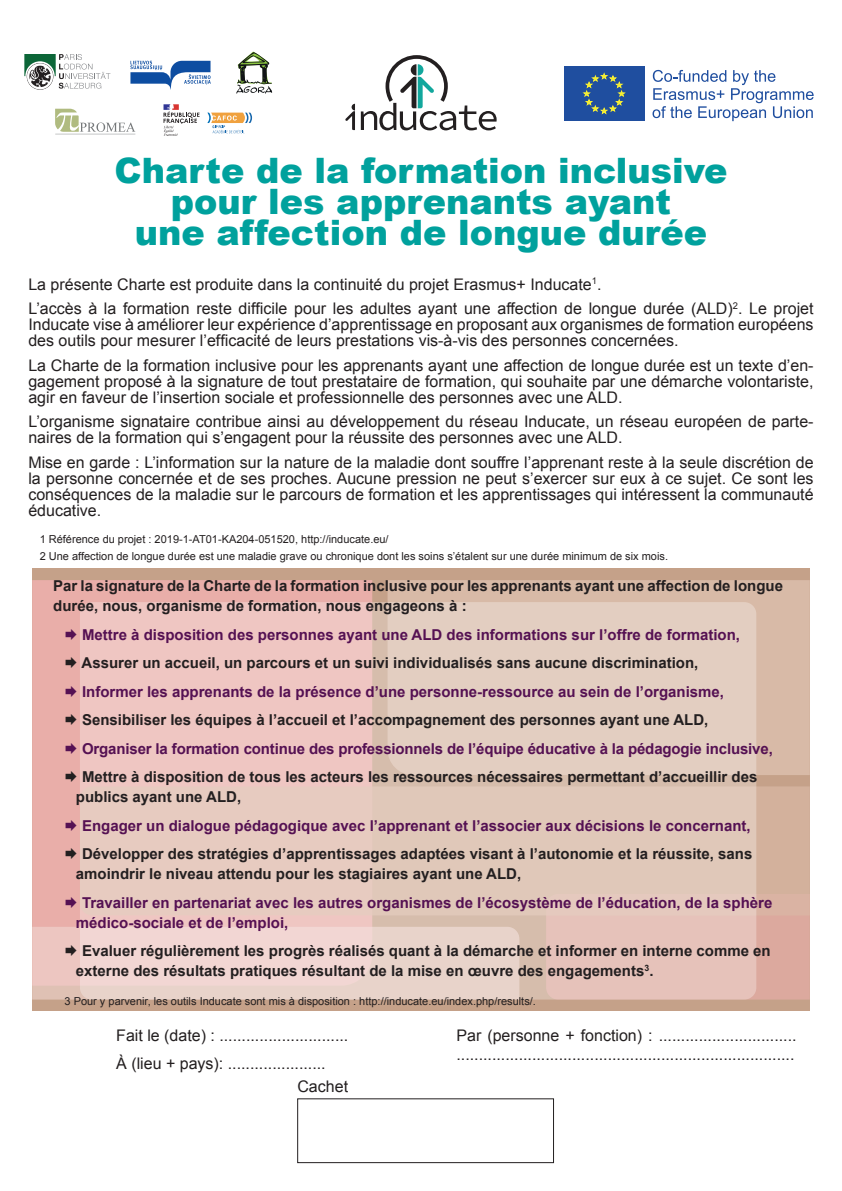
<style>
.page{position:relative;width:842px;height:1191px;background:#fff}
.page>*{position:absolute;margin:0;border:0;box-sizing:border-box;transform-origin:0 0}
.t1{font:900 35px/31px "Arial";color:#00a19d;text-align:center}
.t2{font:16px/16px "Arial";color:#231f20;text-align:justify}
.t3{font:700 15px/20px "Arial";color:#231f20}
.t4{font:700 15px/20px "Arial";color:#551153}
.t5{font:11px "Arial";color:#231f20}
</style>
<div class="page">
<div style="left:32px;top:568px;width:778px;height:443px;background:#c5a189"></div>
<div style="left:388px;top:580px;width:422px;height:195px;background:#d8baa7"></div>
<div style="left:32px;top:580px;width:340px;height:346px;background:#e9aea9"></div>
<div style="left:747px;top:915px;width:63px;height:84px;background:#dca99e"></div>
<div style="left:756px;top:786px;width:54px;height:129px;background:#d3b19c"></div>
<div style="left:80px;top:602px;width:676px;height:397px;background:#e3c8c1;border-radius:12px"></div>
<svg style="left:345px;top:104px;width:10px;height:26px"></svg>
<svg style="left:361px;top:55px;width:136px;height:75px"></svg>
<div style="left:564px;top:67px;width:80px;height:54px;background:#1f4e9f"></div>
<svg style="left:583px;top:73px;width:42px;height:41px"></svg>
<svg style="left:652px;top:70px;width:162px;height:51px"></svg>
<svg style="left:236px;top:52px;width:36px;height:42px"></svg>
<svg style="left:24px;top:54px;width:86px;height:36px"></svg>
<svg style="left:130px;top:61px;width:81px;height:28px"></svg>
<svg style="left:55px;top:109px;width:80px;height:26px"></svg>
<svg style="left:163px;top:104px;width:37px;height:32px"></svg>
<svg style="left:207px;top:113px;width:45px;height:20px"></svg>
<svg style="left:66px;top:628px;width:11px;height:11px"></svg>
<svg style="left:66px;top:657px;width:11px;height:11px"></svg>
<svg style="left:66px;top:685px;width:11px;height:11px"></svg>
<svg style="left:66px;top:714px;width:11px;height:11px"></svg>
<svg style="left:66px;top:742px;width:11px;height:11px"></svg>
<svg style="left:66px;top:771px;width:11px;height:11px"></svg>
<svg style="left:66px;top:819px;width:11px;height:11px"></svg>
<svg style="left:66px;top:848px;width:11px;height:11px"></svg>
<svg style="left:66px;top:896px;width:11px;height:11px"></svg>
<svg style="left:32px;top:926px;width:487px;height:73px"></svg>
<p class="t1" style="left:114px;top:154px;width:615px">Charte de la formation inclusive pour les apprenants ayant<br>une affection de longue durée</p>
<p class="t2" style="left:28px;top:276px;width:575px">La présente Charte est produite dans la continuité du projet Erasmus+ Inducate<sup>1</sup>.</p>
<p class="t2" style="left:28px;top:300px;width:787px">L’accès à la formation reste difficile pour les adultes ayant une affection de longue durée (ALD)<sup>2</sup>. Le projet Inducate vise à améliorer leur expérience d’apprentissage en proposant aux organismes de formation européens des outils pour mesurer l’efficacité de leurs prestations vis-à-vis des personnes concernées.</p>
<p class="t2" style="left:28px;top:357px;width:787px">La Charte de la formation inclusive pour les apprenants ayant une affection de longue durée est un texte d’en&shy;gagement proposé à la signature de tout prestataire de formation, qui souhaite par une démarche volontariste, agir en faveur de l’insertion sociale et professionnelle des personnes avec une ALD.</p>
<p class="t2" style="left:28px;top:413px;width:787px">L’organisme signataire contribue ainsi au développement du réseau Inducate, un réseau européen de parte&shy;naires de la formation qui s’engagent pour la réussite des personnes avec une ALD.</p>
<p class="t2" style="left:28px;top:454px;width:787px">Mise en garde : L’information sur la nature de la maladie dont souffre l’apprenant reste à la seule discrétion de la personne concernée et de ses proches. Aucune pression ne peut s’exercer sur eux à ce sujet. Ce sont les conséquences de la maladie sur le parcours de formation et les apprentissages qui intéressent la communauté éducative.</p>
<p class="t5" style="left:40px;top:532px;width:350px">1 Référence du projet : 2019-1-AT01-KA204-051520, http://inducate.eu/</p>
<p class="t5" style="left:40px;top:548px;width:630px">2 Une affection de longue durée est une maladie grave ou chronique dont les soins s’étalent sur une durée minimum de six mois.</p>
<p class="t3" style="left:53px;top:576px;width:731px">Par la signature de la Charte de la formation inclusive pour les apprenants ayant une affection de longue durée, nous, organisme de formation, nous engageons à :</p>
<p class="t4" style="left:82px;top:625px;width:659px">Mettre à disposition des personnes ayant une ALD des informations sur l’offre de formation,</p>
<p class="t3" style="left:81px;top:653px;width:618px">Assurer un accueil, un parcours et un suivi individualisés sans aucune discrimination,</p>
<p class="t4" style="left:82px;top:682px;width:643px">Informer les apprenants de la présence d’une personne-ressource au sein de l’organisme,</p>
<p class="t3" style="left:82px;top:710px;width:628px">Sensibiliser les équipes à l’accueil et l’accompagnement des personnes ayant une ALD,</p>
<p class="t4" style="left:82px;top:739px;width:692px">Organiser la formation continue des professionnels de l’équipe éducative à la pédagogie inclusive,</p>
<p class="t3" style="left:76px;top:767px;width:683px;text-indent:6px">Mettre à disposition de tous les acteurs les ressources nécessaires permettant d’accueillir des publics ayant une ALD,</p>
<p class="t4" style="left:82px;top:816px;width:670px">Engager un dialogue pédagogique avec l’apprenant et l’associer aux décisions le concernant,</p>
<p class="t3" style="left:76px;top:844px;width:678px;text-indent:6px">Développer des stratégies d’apprentissages adaptées visant à l’autonomie et la réussite, sans amoindrir le niveau attendu pour les stagiaires ayant une ALD,</p>
<p class="t4" style="left:76px;top:893px;width:698px;text-indent:6px">Travailler en partenariat avec les autres organismes de l’écosystème de l’éducation, de la sphère médico-sociale et de l’emploi,</p>
<p class="t3" style="left:76px;top:941px;width:696px;text-indent:6px">Evaluer régulièrement les progrès réalisés quant à la démarche et informer en interne comme en externe des résultats pratiques résultant de la mise en œuvre des engagements<sup>3</sup>.</p>
<p class="t5" style="left:65px;top:993px;width:473px">3 Pour y parvenir, les outils Inducate sont mis à disposition : http://inducate.eu/index.php/results/.</p>
<p class="t2" style="left:116px;top:1027px;width:234px">Fait le (date) : .............................</p>
<p class="t2" style="left:116px;top:1055px;width:211px">À (lieu + pays): ......................</p>
<p class="t2" style="left:297px;top:1078px;width:52px">Cachet</p>
<p class="t2" style="left:456px;top:1025px;width:342px;line-height:19.2px">Par (personne + fonction) : ............................... ............................................................................</p>
</div>
